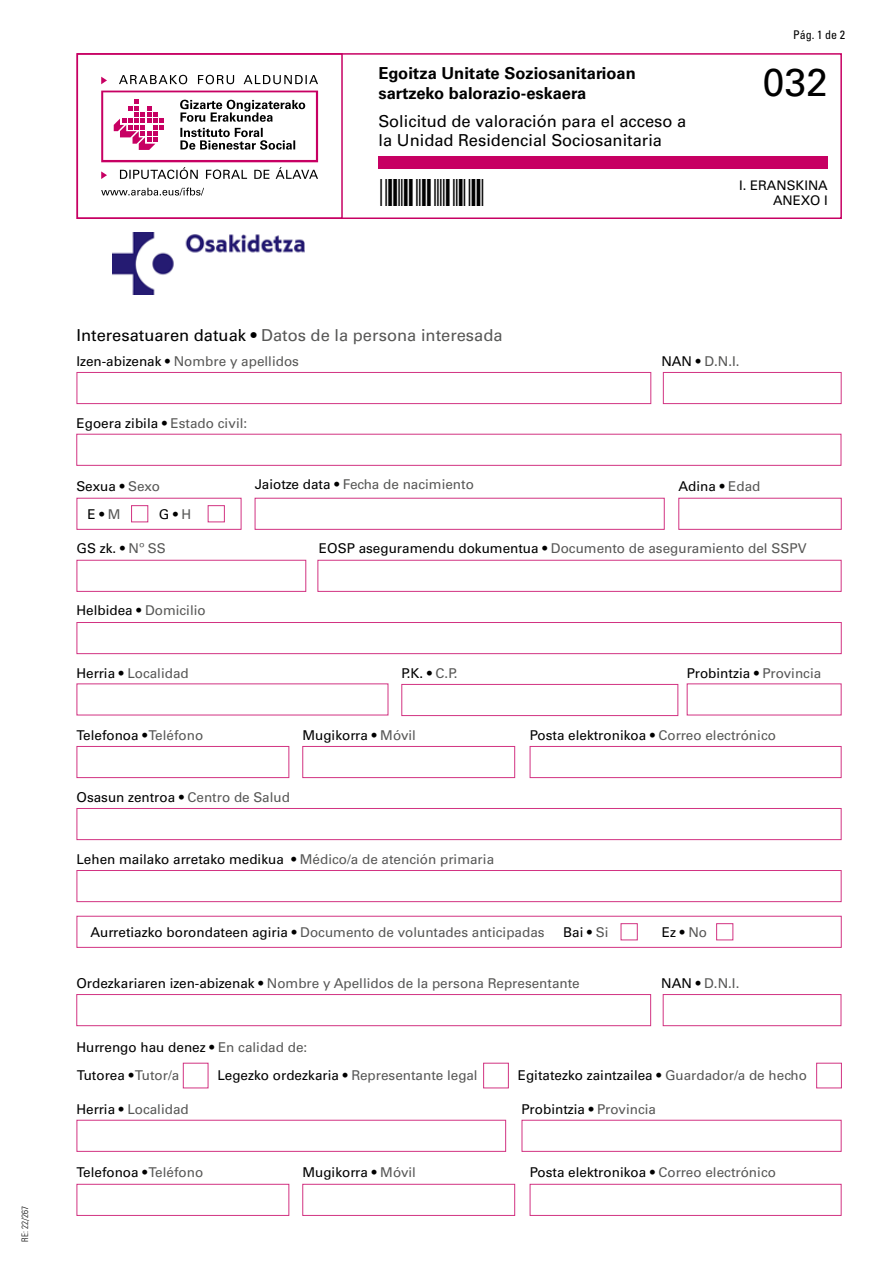
<style>
.page{position:relative;width:893px;height:1263px;background:#fff}
.page>*{position:absolute;margin:0;border:0;box-sizing:border-box;transform-origin:0 0}
.t1{font:39px "Univers LT Std";color:#000}
.t2{font:16.5px/19.5px "Univers LT Std";color:#000}
.t3{font:700 16.5px/19.5px "Univers LT Std";color:#000}
.t4{font:16.5px "Univers LT Std";color:#575756}
.t5{font:13.5px/28.8px "Univers LT Std";color:#000}
.t6{font:13.5px "Univers LT Std";color:#575756}
.t7{font:13.2px/15.9px "Univers LT Std";color:#000;text-align:right}
.t8{font:condensed 12px "Univers LT Std";color:#000}
.t9{font:300 condensed 9px "Univers LT Std";color:#000}
.s1{color:#000}
.s2{font-weight:700;color:#000}
.s3{font-weight:700}
.s4{color:#575756}
</style>
<div class="page">
<div style="left:77px;top:372px;width:574px;height:32px;border:1px solid #d23382"></div>
<div style="left:663px;top:372px;width:178px;height:32px;border:1px solid #d23382"></div>
<div style="left:77px;top:622px;width:765px;height:32px;border:1px solid #d23382"></div>
<div style="left:77px;top:808px;width:764px;height:32px;border:1px solid #d23382"></div>
<div style="left:77px;top:870px;width:764px;height:32px;border:1px solid #d23382"></div>
<div style="left:77px;top:746px;width:212px;height:32px;border:1px solid #d23382"></div>
<div style="left:530px;top:746px;width:311px;height:32px;border:1px solid #d23382"></div>
<div style="left:302px;top:746px;width:213px;height:32px;border:1px solid #d23382"></div>
<div style="left:77px;top:1184px;width:212px;height:32px;border:1px solid #d23382"></div>
<div style="left:530px;top:1184px;width:311px;height:32px;border:1px solid #d23382"></div>
<div style="left:302px;top:1184px;width:213px;height:32px;border:1px solid #d23382"></div>
<div style="left:77px;top:1120px;width:429px;height:32px;border:1px solid #d23382"></div>
<div style="left:522px;top:1120px;width:319px;height:32px;border:1px solid #d23382"></div>
<div style="left:401px;top:684px;width:277px;height:32px;border:1px solid #d23382"></div>
<div style="left:77px;top:560px;width:229px;height:32px;border:1px solid #d23382"></div>
<div style="left:317px;top:560px;width:524px;height:32px;border:1px solid #d23382"></div>
<div style="left:255px;top:498px;width:410px;height:32px;border:1px solid #d23382"></div>
<div style="left:678px;top:498px;width:164px;height:32px;border:1px solid #d23382"></div>
<div style="left:77px;top:498px;width:164px;height:32px;border:1px solid #d23382"></div>
<div style="left:131px;top:505px;width:17px;height:17px;border:1px solid #d23382"></div>
<div style="left:208px;top:505px;width:17px;height:17px;border:1px solid #d23382"></div>
<div style="left:77px;top:916px;width:765px;height:32px;border:1px solid #d23382"></div>
<div style="left:621px;top:923px;width:17px;height:17px;border:1px solid #d23382"></div>
<div style="left:716px;top:923px;width:17px;height:17px;border:1px solid #d23382"></div>
<div style="left:76px;top:434px;width:765px;height:32px;border:1px solid #d23382"></div>
<div style="left:76px;top:994px;width:575px;height:32px;border:1px solid #d23382"></div>
<div style="left:663px;top:994px;width:178px;height:32px;border:1px solid #d23382"></div>
<div style="left:483px;top:1063px;width:26px;height:25px;border:1px solid #d23382"></div>
<div style="left:816px;top:1063px;width:26px;height:25px;border:1px solid #d23382"></div>
<div style="left:378px;top:156px;width:450px;height:13px;background:#c70063"></div>
<div style="left:77px;top:53px;width:765px;height:166px;border:2px solid #c70063"></div>
<div style="left:77px;top:53px;width:266px;height:166px;border:2px solid #c70063"></div>
<img style="left:113px;top:232px;width:191px;height:63px">
<svg style="left:101px;top:77px;width:6px;height:7px"></svg>
<svg style="left:119px;top:75px;width:199px;height:9px"></svg>
<svg style="left:101px;top:91px;width:217px;height:88px"></svg>
<svg style="left:101px;top:188px;width:103px;height:8px"></svg>
<p class="t3" style="left:378px;top:64px;width:259px">Egoitza Unitate Soziosanitarioan sartzeko balorazio-eskaera</p>
<p class="t2" style="left:378px;top:111px;width:309px">Solicitud de valoración para el acceso a la Unidad Residencial Sociosanitaria</p>
<p class="t8" style="left:793px;top:27px;width:53px">Pág. 1 de 2</p>
<h1 class="t1" style="left:763px;top:59px;width:67px">032</h1>
<p class="t7" style="left:739px;top:177px;width:90px">I. ERANSKINA<br>ANEXO I</p>
<p class="t9" style="left:20px;top:1242px;width:37px;rotate:-90deg">RE: 22/267</p>
<p class="t4" style="left:77px;top:325px;width:428px"><span class="s1">Interesatuaren datuak</span> <span class="s2">•</span> Datos de la persona interesada</p>
<p class="t6" style="left:77px;top:353px;width:224px"><span class="s1">Izen-abizenak</span> <span class="s2">•</span> Nombre y apellidos</p>
<p class="t6" style="left:661px;top:353px;width:80px"><span class="s1">NAN •</span> D.N.I.</p>
<p class="t5" style="left:77px;top:408px;width:172px">Egoera zibila <span class="s3">•</span> <span class="s4">Estado civil:</span></p>
<p class="t5" style="left:77px;top:472px;width:85px">Sexua <span class="s3">•</span> <span class="s4">Sexo</span></p>
<p class="t6" style="left:255px;top:476px;width:221px"><span class="s1">Jaiotze data</span> <span class="s2">•</span> Fecha de nacimiento</p>
<p class="t5" style="left:678px;top:472px;width:83px">Adina <span class="s3">•</span> <span class="s4">Edad</span></p>
<p class="t5" style="left:87px;top:499px;width:35px">E <span class="s3">•</span> <span class="s4">M</span></p>
<p class="t5" style="left:159px;top:499px;width:34px">G <span class="s3">•</span> <span class="s4">H</span></p>
<p class="t5" style="left:77px;top:534px;width:91px">GS zk. <span class="s3">•</span> <span class="s4">Nº SS</span></p>
<p class="t6" style="left:319px;top:540px;width:489px"><span class="s1">EOSP aseguramendu dokumentua</span> <span class="s2">•</span> Documento de aseguramiento del SSPV</p>
<p class="t6" style="left:77px;top:603px;width:131px"><span class="s1">Helbidea</span> <span class="s2">•</span> Domicilio</p>
<p class="t6" style="left:77px;top:665px;width:114px"><span class="s1">Herria</span> <span class="s2">•</span> Localidad</p>
<p class="t5" style="left:401px;top:658px;width:58px">P.K. <span class="s3">•</span> <span class="s4">C.P.</span></p>
<p class="t5" style="left:687px;top:658px;width:136px">Probintzia <span class="s3">•</span> <span class="s4">Provincia</span></p>
<p class="t5" style="left:77px;top:720px;width:128px">Telefonoa <span class="s3">•</span><span class="s4">Teléfono</span></p>
<p class="t5" style="left:302px;top:720px;width:115px">Mugikorra <span class="s3">•</span> <span class="s4">Móvil</span></p>
<p class="t5" style="left:530px;top:720px;width:248px">Posta elektronikoa <span class="s3">•</span> <span class="s4">Correo electrónico</span></p>
<p class="t5" style="left:77px;top:782px;width:215px">Osasun zentroa <span class="s3">•</span> <span class="s4">Centro de Salud</span></p>
<p class="t5" style="left:77px;top:844px;width:419px">Lehen mailako arretako medikua <span class="s3">•</span> <span class="s4">Médico/a de atención primaria</span></p>
<p class="t6" style="left:90px;top:924px;width:456px"><span class="s1">Aurretiazko borondateen agiria</span> <span class="s2">•</span> Documento de voluntades anticipadas</p>
<p class="t5" style="left:563px;top:917px;width:47px">Bai <span class="s3">•</span> <span class="s4">Si</span></p>
<p class="t5" style="left:662px;top:917px;width:47px">Ez <span class="s3">•</span> <span class="s4">No</span></p>
<p class="t6" style="left:76px;top:975px;width:505px"><span class="s1">Ordezkariaren izen-abizenak</span> <span class="s2">•</span> Nombre y Apellidos de la persona Representante</p>
<p class="t6" style="left:661px;top:975px;width:80px"><span class="s1">NAN</span> <span class="s2">•</span> D.N.I.</p>
<p class="t5" style="left:76px;top:1032px;width:232px">Hurrengo hau denez <span class="s3">•</span> <span class="s4">En calidad de:<br></span>Tutorea • <span class="s4">Tutor/a</span></p>
<p class="t5" style="left:217px;top:1061px;width:262px">Legezko ordezkaria • <span class="s4">Representante legal</span></p>
<p class="t5" style="left:518px;top:1061px;width:291px">Egitatezko zaintzailea • <span class="s4">Guardador/a de hecho</span></p>
<p class="t6" style="left:77px;top:1101px;width:114px"><span class="s1">Herria</span> <span class="s2">•</span> Localidad</p>
<p class="t5" style="left:522px;top:1095px;width:136px">Probintzia <span class="s3">•</span> <span class="s4">Provincia</span></p>
<p class="t5" style="left:77px;top:1158px;width:128px">Telefonoa <span class="s3">•</span><span class="s4">Teléfono</span></p>
<p class="t5" style="left:302px;top:1158px;width:115px">Mugikorra <span class="s3">•</span> <span class="s4">Móvil</span></p>
<p class="t5" style="left:530px;top:1158px;width:248px">Posta elektronikoa <span class="s3">•</span> <span class="s4">Correo electrónico</span></p>
</div>
